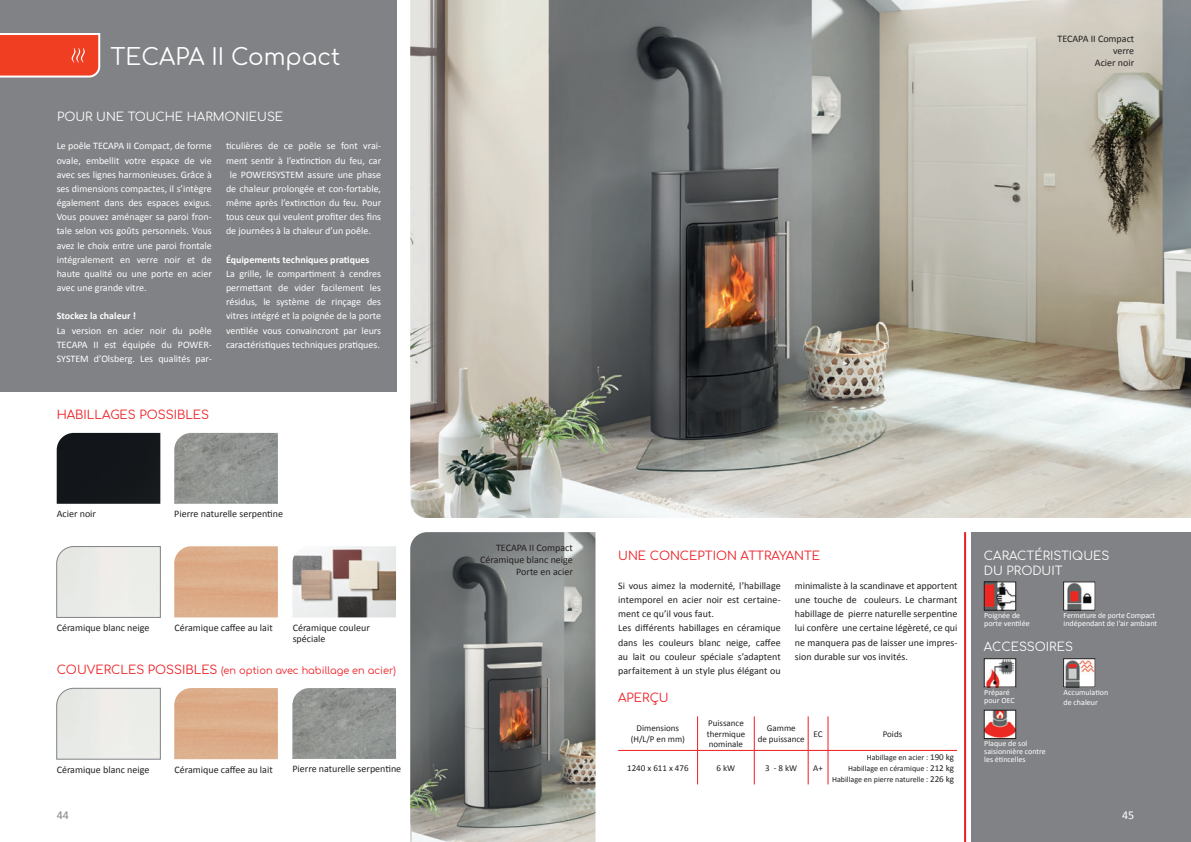
<style>
.page{position:relative;width:1191px;height:842px;background:#fff}
.page>*{position:absolute;margin:0;border:0;box-sizing:border-box;transform-origin:0 0}
.t1{font:23px "Comfortaa";color:#fff}
.t2{font:12px/14.4px "Comfortaa";color:#fff}
.t3{font:12px "Comfortaa";color:#ee1d23}
.t4{font:12px "Calibri";color:#808285}
.t5{font:12px "Calibri";color:#fff}
.t6{font:10px/14.2px "Calibri";color:#fff;text-align:justify}
.t7{font:10px/14.2px "Calibri";color:#231f20;text-align:right}
.t8{font:10px "Comfortaa";color:#ee1d23}
.t9{font:700 10px "Calibri";color:#fff}
.t10{font:9px/10.8px "Calibri";color:#231f20;text-align:center}
.t11{font:8px/8px "Calibri";color:#fff}
.t12{font:8px/10.8px "Calibri";color:#231f20;text-align:right}
.t13{font:8px/8px "Calibri";color:#fff;scale:.96 1}
.s1{font-size:12px}
.s2{font-size:9px}
</style>
<div class="page">
<div style="left:0;top:0;width:396px;height:391px;background:#808285"></div>
<img style="left:410px;top:0;width:781px;height:518px">
<svg style="left:0;top:33px;width:101px;height:45px;background:#ee553d"></svg>
<div style="left:971px;top:532px;width:220px;height:310px;background:#808285"></div>
<div style="left:57px;top:433px;width:103px;height:71px;background:#13161a"></div>
<img style="left:174px;top:433px;width:104px;height:71px">
<img style="left:292px;top:688px;width:104px;height:71px">
<img style="left:174px;top:546px;width:104px;height:71px">
<img style="left:174px;top:688px;width:104px;height:71px">
<svg style="left:56px;top:546px;width:105px;height:72px;background:#e6e7e3"></svg>
<svg style="left:56px;top:688px;width:105px;height:72px;background:#e6e7e4"></svg>
<img style="left:410px;top:532px;width:185px;height:310px">
<hr style="left:697px;top:716px;width:1px;height:34px;background:#ee1d23">
<hr style="left:754px;top:716px;width:1px;height:34px;background:#ee1d23">
<hr style="left:808px;top:716px;width:1px;height:34px;background:#ee1d23">
<hr style="left:827px;top:716px;width:1px;height:34px;background:#ee1d23">
<hr style="left:618px;top:750px;width:79px;height:1px;background:#ee1d23">
<hr style="left:697px;top:750px;width:57px;height:1px;background:#ee1d23">
<hr style="left:697px;top:751px;width:1px;height:33px;background:#ee1d23">
<hr style="left:754px;top:750px;width:54px;height:1px;background:#ee1d23">
<hr style="left:754px;top:751px;width:1px;height:33px;background:#ee1d23">
<svg style="left:808px;top:750px;width:20px;height:1px"></svg>
<hr style="left:808px;top:751px;width:1px;height:33px;background:#ee1d23">
<hr style="left:828px;top:750px;width:129px;height:1px;background:#ee1d23">
<hr style="left:827px;top:751px;width:1px;height:33px;background:#ee1d23">
<img style="left:986px;top:584px;width:28px;height:24px">
<div style="left:984px;top:582px;width:32px;height:28px;border:1px solid #231f20"></div>
<img style="left:986px;top:660px;width:28px;height:25px">
<div style="left:984px;top:658px;width:32px;height:29px;border:1px solid #231f20"></div>
<img style="left:986px;top:712px;width:28px;height:25px">
<div style="left:984px;top:710px;width:32px;height:29px;border:1px solid #231f20"></div>
<img style="left:1065px;top:584px;width:28px;height:24px">
<div style="left:1063px;top:582px;width:32px;height:28px;border:1px solid #231f20"></div>
<img style="left:292px;top:546px;width:104px;height:71px">
<img style="left:1065px;top:660px;width:28px;height:25px">
<div style="left:1063px;top:658px;width:32px;height:29px;border:1px solid #231f20"></div>
<hr style="left:964px;top:532px;width:2px;height:310px;background:#ee1d23">
<h1 class="t1" style="left:111px;top:36px;width:231px">TECAPA II Compact</h1>
<p class="t2" style="left:57px;top:108px;width:228px">POUR UNE TOUCHE HARMONIEUSE</p>
<p class="t6" style="left:57px;top:139px;width:157px">Le poêle TECAPA II Compact, de forme ovale, embellit votre espace de vie avec ses lignes harmonieuses. Grâce à ses dimensions compactes, il s’intègre également dans des espaces exigus.<br>Vous pouvez aménager sa paroi fron&shy;tale selon vos goûts personnels. Vous avez le choix entre une paroi frontale intégralement en verre noir et de haute qualité ou une porte en acier avec une grande vitre.</p>
<p class="t9" style="left:57px;top:309px;width:81px">Stockez la chaleur !</p>
<p class="t6" style="left:57px;top:323px;width:157px">La version en acier noir du poêle TECAPA II est équipée du POWER-SYSTEM d’Olsberg. Les qualités par-</p>
<p class="t6" style="left:226px;top:139px;width:157px">ticulières de ce poêle se font vrai-</p>
<p class="t6" style="left:226px;top:153px;width:157px">ment sentir à l’extinction du feu, car</p>
<p class="t6" style="left:230px;top:167px;width:153px">le POWERSYSTEM assure une phase</p>
<p class="t6" style="left:226px;top:181px;width:157px">de chaleur prolongée et con-fortable,</p>
<p class="t6" style="left:226px;top:195px;width:157px">même après l’extinction du feu. Pour</p>
<p class="t6" style="left:226px;top:210px;width:157px">tous ceux qui veulent profiter des fins</p>
<p class="t6" style="left:226px;top:224px;width:146px">de journées à la chaleur d’un poêle.</p>
<p class="t9" style="left:226px;top:252px;width:145px">Équipements techniques pratiques</p>
<p class="t6" style="left:226px;top:266px;width:157px">La grille, le compartiment à cendres permettant de vider facilement les résidus, le système de rinçage des vitres intégré et la poignée de la porte ventilée vous convaincront par leurs caractéristiques techniques pratiques.</p>
<p class="t3" style="left:57px;top:404px;width:154px">HABILLAGES POSSIBLES</p>
<p class="t7" style="left:57px;top:506px;width:41px">Acier noir</p>
<p class="t7" style="left:174px;top:506px;width:110px">Pierre naturelle serpentine</p>
<p class="t7" style="left:57px;top:620px;width:94px">Céramique blanc neige</p>
<p class="t7" style="left:174px;top:620px;width:100px">Céramique caffee au lait</p>
<p class="t7" style="left:293px;top:622px;width:79px;line-height:11px;text-align:left">Céramique couleur spéciale</p>
<p class="t8" style="left:57px;top:661px;width:341px"><span class="s1">COUVERCLES POSSIBLES</span> (en option avec habillage en acier)</p>
<p class="t7" style="left:57px;top:762px;width:94px">Céramique blanc neige</p>
<p class="t4" style="left:57px;top:807px;width:14px">44</p>
<p class="t7" style="left:174px;top:762px;width:100px">Céramique caffee au lait</p>
<p class="t7" style="left:292px;top:762px;width:110px">Pierre naturelle serpentine</p>
<p class="t7" style="left:1057px;top:32px;width:78px;line-height:12px">TECAPA II Compact verre<br>Acier noir</p>
<p class="t7" style="left:480px;top:541px;width:94px;line-height:12px">TECAPA II Compact<br>Céramique blanc neige<br>Porte en acier</p>
<p class="t3" style="left:618px;top:545px;width:204px">UNE CONCEPTION ATTRAYANTE</p>
<p class="t7" style="left:618px;top:578px;width:164px;text-align:left">Si vous aimez la modernité, l’habillage intemporel en acier noir est certaine&shy;ment ce qu’il vous faut.<br>Les différents habillages en céramique dans les couleurs blanc neige, caffee au lait ou couleur spéciale s’adaptent parfaitement à un style plus élégant ou</p>
<p class="t7" style="left:795px;top:578px;width:164px;text-align:justify">minimaliste à la scandinave et apportent une touche de couleurs. Le charmant habillage de pierre naturelle serpentine lui confère une certaine légèreté, ce qui ne manquera pas de laisser une impres&shy;sion durable sur vos invités.</p>
<p class="t3" style="left:618px;top:687px;width:52px">APERÇU</p>
<p class="t10" style="left:631px;top:723px;width:56px">Dimensions (H/L/P en mm)</p>
<p class="t10" style="left:706px;top:717px;width:40px;text-align:left">Puissance thermique nominale</p>
<p class="t10" style="left:757px;top:723px;width:49px">Gamme<br>de puissance</p>
<p class="t10" style="left:813px;top:728px;width:11px">EC</p>
<p class="t10" style="left:882px;top:728px;width:21px">Poids</p>
<p class="t10" style="left:627px;top:762px;width:63px">1240 x 611 x 476</p>
<p class="t10" style="left:716px;top:762px;width:20px">6 kW</p>
<p class="t10" style="left:765px;top:762px;width:34px">3 - 8 kW</p>
<p class="t10" style="left:813px;top:762px;width:11px">A+</p>
<p class="t12" style="left:832px;top:752px;width:124px">Habillage en acier : <span class="s2">190 kg<br></span>Habillage en céramique : <span class="s2">212 kg<br></span>Habillage en pierre naturelle : <span class="s2">226 kg</span></p>
<p class="t2" style="left:984px;top:547px;width:127px">CARACTÉRISTIQUES<br>DU PRODUIT</p>
<p class="t11" style="left:984px;top:611px;width:47px">Poignée de porte ventilée</p>
<p class="t13" style="left:1063px;top:611px;width:99px">Fermeture de porte Compact indépendant de l’air ambiant</p>
<p class="t2" style="left:984px;top:638px;width:90px">ACCESSOIRES</p>
<p class="t11" style="left:984px;top:688px;width:32px">Préparé pour OEC</p>
<p class="t11" style="left:984px;top:739px;width:63px">Plaque de sol saisionnière contre les étincelles</p>
<p class="t11" style="left:1063px;top:687px;width:46px;line-height:9.6px">Accumulation de chaleur</p>
<p class="t5" style="left:1122px;top:807px;width:14px">45</p>
</div>
